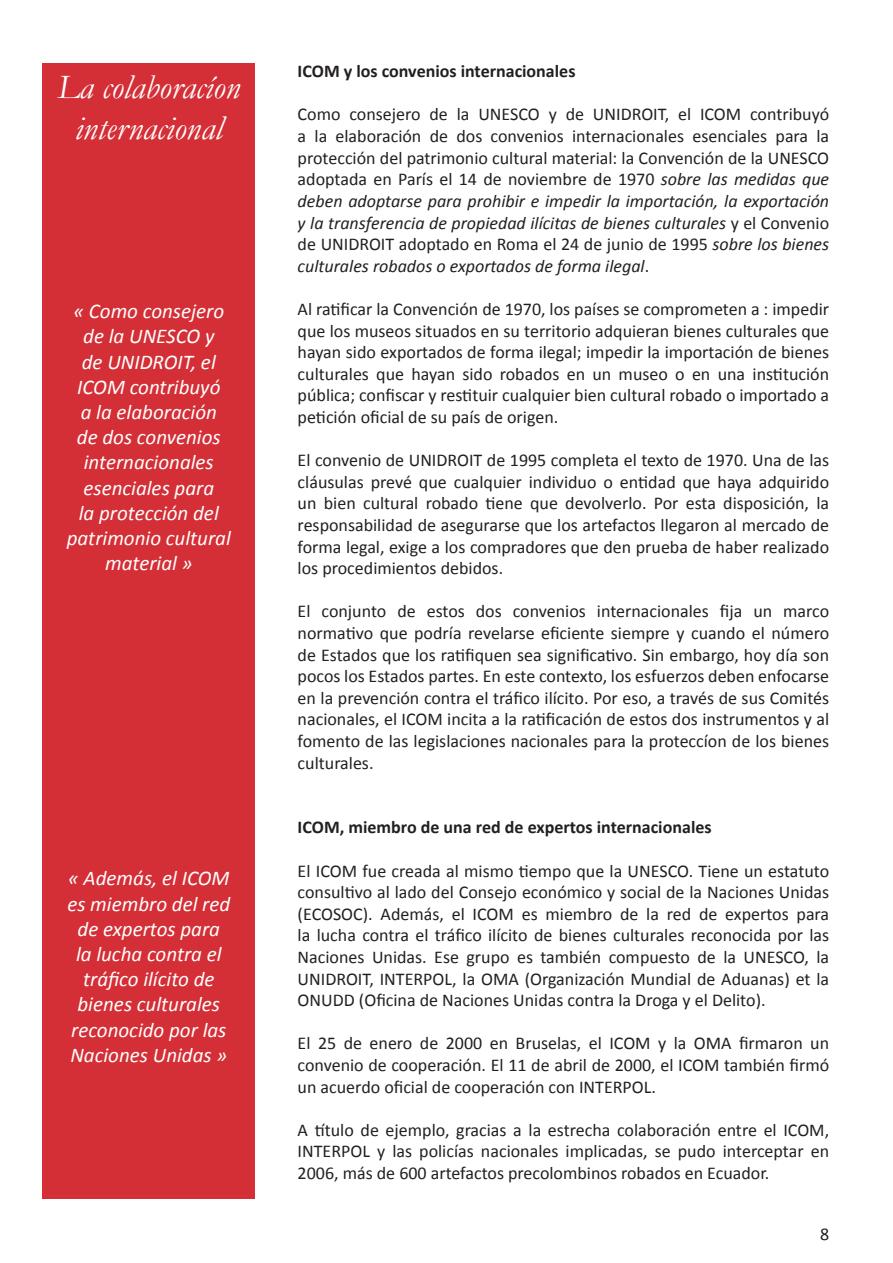
<style>
.page{position:relative;width:893px;height:1263px;background:#fff}
.page>*{position:absolute;margin:0;border:0;box-sizing:border-box;transform-origin:0 0}
.t1{font:italic 34.5px/41.4px "Garamond";color:#fff;text-align:center}
.t2{font:italic 21px/25.2px "Calibri";color:#fff;text-align:center}
.t3{font:18px/21.6px "Calibri";color:#231f20;text-align:justify}
.t4{font:700 18px "Calibri";color:#231f20}
.s1{font-style:italic}
</style>
<div class="page">
<div style="left:43px;top:64px;width:212px;height:1135px;background:#d42f36"></div>
<p class="t1" style="left:58px;top:65px;width:184px">La colaboracíon internacional</p>
<p class="t2" style="left:67px;top:298px;width:166px">« Como consejero de la UNESCO y<br>de UNIDROIT, el<br>ICOM contribuyó<br>a la elaboración<br>de dos convenios internacionales esenciales para<br>la protección del patrimonio cultural material »</p>
<p class="t2" style="left:67px;top:865px;width:164px">« Además, el ICOM es miembro del red de expertos para la lucha contra el tráfico ilícito de bienes culturales reconocido por las<br>Naciones Unidas »</p>
<p class="t4" style="left:298px;top:60px;width:279px">ICOM y los convenios internacionales</p>
<p class="t3" style="left:298px;top:103px;width:533px">Como consejero de la UNESCO y de UNIDROIT, el ICOM contribuyó a la elaboración de dos convenios internacionales esenciales para la protección del patrimonio cultural material: la Convención de la UNESCO adoptada en París el 14 de noviembre de 1970 <span class="s1">sobre las medidas que deben adoptarse para prohibir e impedir la importación, la exportación y la transferencia de propiedad ilícitas de bienes culturales</span> y el Convenio de UNIDROIT adoptado en Roma el 24 de junio de 1995 <span class="s1">sobre los bienes culturales robados o exportados de forma ilegal</span>.</p>
<p class="t3" style="left:298px;top:297px;width:533px">Al ratificar la Convención de 1970, los países se comprometen a : impedir que los museos situados en su territorio adquieran bienes culturales que hayan sido exportados de forma ilegal; impedir la importación de bienes culturales que hayan sido robados en un museo o en una institución pública; confiscar y restituir cualquier bien cultural robado o importado a petición oficial de su país de origen.</p>
<p class="t3" style="left:298px;top:448px;width:533px">El convenio de UNIDROIT de 1995 completa el texto de 1970. Una de las cláusulas prevé que cualquier individuo o entidad que haya adquirido un bien cultural robado tiene que devolverlo. Por esta disposición, la responsabilidad de asegurarse que los artefactos llegaron al mercado de forma legal, exige a los compradores que den prueba de haber realizado los procedimientos debidos.</p>
<p class="t3" style="left:298px;top:600px;width:533px">El conjunto de estos dos convenios internacionales fija un marco normativo que podría revelarse eficiente siempre y cuando el número de Estados que los ratifiquen sea significativo. Sin embargo, hoy día son pocos los Estados partes. En este contexto, los esfuerzos deben enfocarse en la prevención contra el tráfico ilícito. Por eso, a través de sus Comités nacionales, el ICOM incita a la ratificación de estos dos instrumentos y al fomento de las legislaciones nacionales para la proteccíon de los bienes culturales.</p>
<p class="t4" style="left:298px;top:816px;width:415px">ICOM, miembro de una red de expertos internacionales</p>
<p class="t3" style="left:298px;top:859px;width:533px">El ICOM fue creada al mismo tiempo que la UNESCO. Tiene un estatuto consultivo al lado del Consejo económico y social de la Naciones Unidas (ECOSOC). Además, el ICOM es miembro de la red de expertos para la lucha contra el tráfico ilícito de bienes culturales reconocida por las Naciones Unidas. Ese grupo es también compuesto de la UNESCO, la UNIDROIT, INTERPOL, la OMA (Organización Mundial de Aduanas) et la ONUDD (Oficina de Naciones Unidas contra la Droga y el Delito).</p>
<p class="t3" style="left:298px;top:1032px;width:533px">El 25 de enero de 2000 en Bruselas, el ICOM y la OMA firmaron un convenio de cooperación. El 11 de abril de 2000, el ICOM también firmó un acuerdo oficial de cooperación con INTERPOL.</p>
<p class="t3" style="left:298px;top:1118px;width:533px">A título de ejemplo, gracias a la estrecha colaboración entre el ICOM, INTERPOL y las policías nacionales implicadas, se pudo interceptar en 2006, más de 600 artefactos precolombinos robados en Ecuador.</p>
<p class="t3" style="left:820px;top:1223px;width:11px">8</p>
</div>
